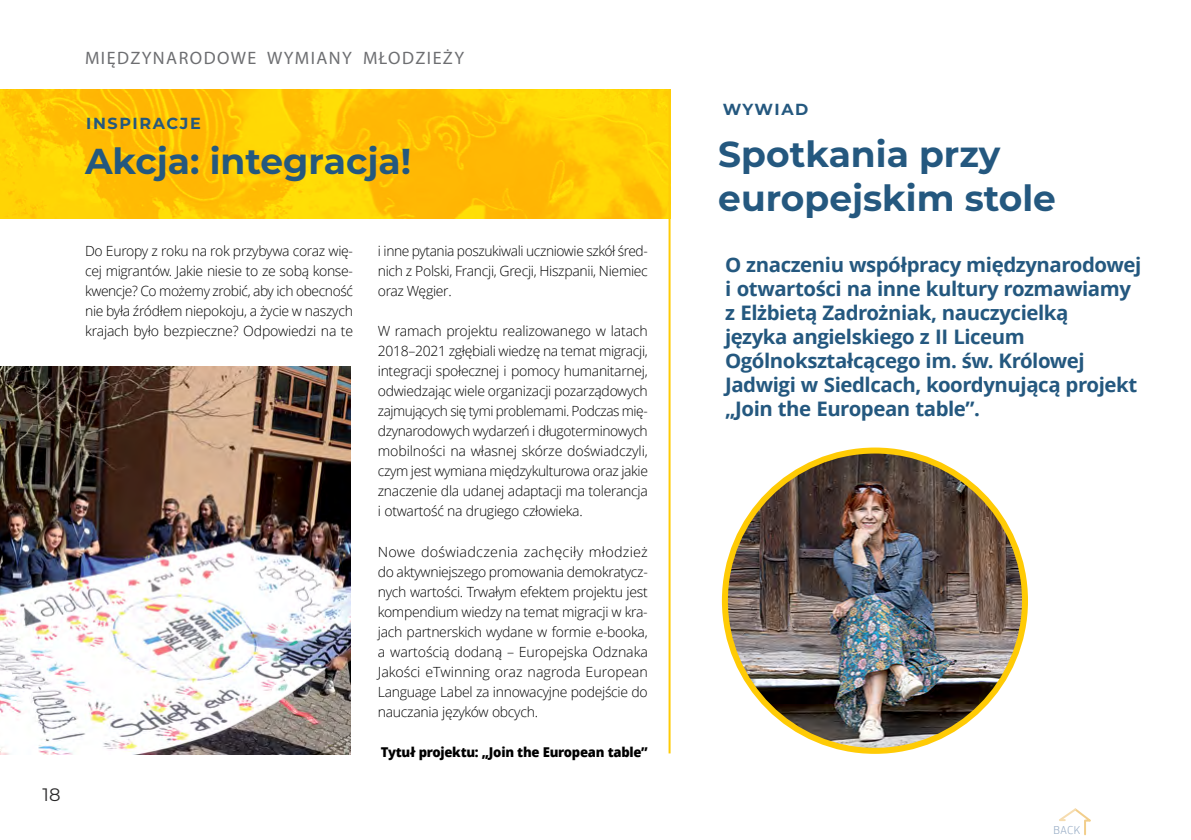
<style>
.page{position:relative;width:1191px;height:840px;background:#fff}
.page>*{position:absolute;margin:0;border:0;box-sizing:border-box;transform-origin:0 0}
.t1{font:700 36px/44px "Montserrat";color:#24587f}
.t2{font:700 20px/24px "Open Sans";letter-spacing:-.02em;color:#24587f}
.t3{font:18px "Myriad Pro";letter-spacing:.08em;color:#6d6e71}
.t4{font:18px "Montserrat";color:#292829}
.t5{font:700 16px "Montserrat";letter-spacing:.1em;color:#24587f}
.t6{font:300 14px/20px "Open Sans";letter-spacing:-.02em;color:#000;text-align:justify}
.t7{font:800 13.6px "Open Sans";letter-spacing:-.02em;color:#000}
.t8{font:300 12px "PF Square Sans Pro";color:#95aac4}
</style>
<div class="page">
<img style="left:0;top:89px;width:668px;height:129px">
<hr style="left:668px;top:89px;width:2px;height:664px;background:#ffcb05">
<img style="left:725px;top:454px;width:298px;height:296px">
<img style="left:0;top:367px;width:351px;height:387px">
<svg style="left:1059px;top:808px;width:32px;height:27px"></svg>
<p class="t4" style="left:43px;top:781px;width:19px">18</p>
<p class="t3" style="left:85px;top:47px;width:380px">MIĘDZYNARODOWE WYMIANY MŁODZIEŻY</p>
<p class="t5" style="left:722px;top:97px;width:87px">WYWIAD</p>
<p class="t5" style="left:86px;top:112px;width:116px">INSPIRACJE</p>
<h1 class="t1" style="left:85px;top:138px;width:327px">Akcja: integracja!</h1>
<h1 class="t1" style="left:718px;top:131px;width:339px">Spotkania przy europejskim stole</h1>
<p class="t6" style="left:85px;top:240px;width:270px">Do Europy z roku na rok przybywa coraz wię&shy;cej migrantów. Jakie niesie to ze sobą konse&shy;kwencje? Co możemy zrobić, aby ich obecność nie była źródłem niepokoju, a życie w naszych krajach było bezpieczne? Odpowiedzi na te</p>
<p class="t6" style="left:378px;top:240px;width:272px">i inne pytania poszukiwali uczniowie szkół śred&shy;nich z Polski, Francji, Grecji, Hiszpanii, Niemiec oraz Węgier.</p>
<p class="t6" style="left:378px;top:320px;width:272px">W ramach projektu realizowanego w latach 2018–2021 zgłębiali wiedzę na temat migracji, integracji społecznej i pomocy humanitarnej, odwiedzając wiele organizacji pozarządowych zajmujących się tymi problemami. Podczas mię&shy;dzynarodowych wydarzeń i długoterminowych mobilności na własnej skórze doświadczyli, czym jest wymiana międzykulturowa oraz jakie znaczenie dla udanej adaptacji ma tolerancja i otwartość na drugiego człowieka.</p>
<p class="t6" style="left:378px;top:540px;width:272px">Nowe doświadczenia zachęciły młodzież do aktywniejszego promowania demokratycz&shy;nych wartości. Trwałym efektem projektu jest kompendium wiedzy na temat migracji w kra&shy;jach partnerskich wydane w formie e-booka, a wartością dodaną – Europejska Odznaka Jakości eTwinning oraz nagroda European Language Label za innowacyjne podejście do nauczania języków obcych.</p>
<p class="t7" style="left:381px;top:741px;width:268px">Tytuł projektu: „Join the European table”</p>
<p class="t2" style="left:725px;top:252px;width:418px">O znaczeniu współpracy międzynarodowej i otwartości na inne kultury rozmawiamy z Elżbietą Zadrożniak, nauczycielką<br>języka angielskiego z II Liceum Ogólnokształcącego im. św. Królowej Jadwigi w Siedlcach, koordynującą projekt „Join the European table”.</p>
<p class="t8" style="left:1053px;top:822px;width:28px">BACK</p>
</div>
